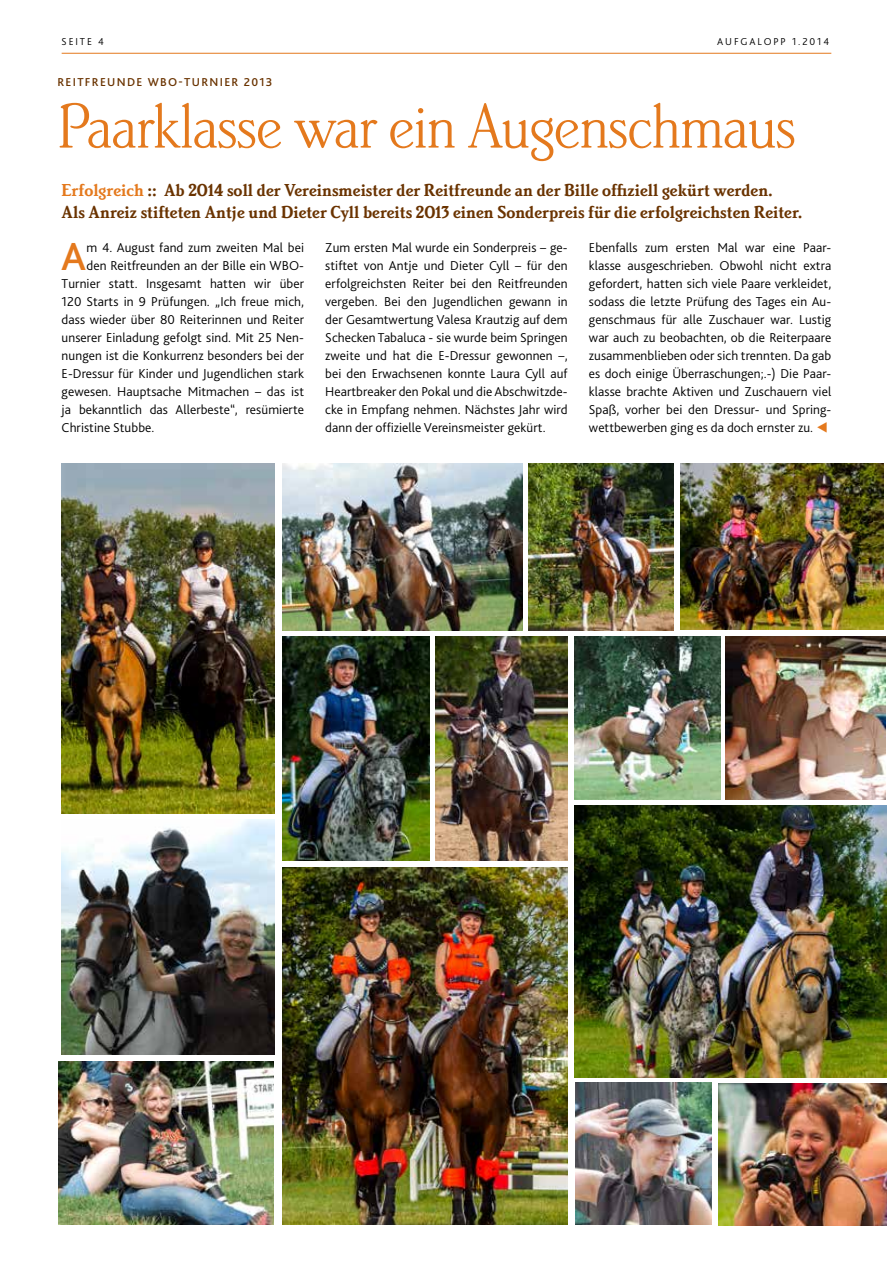
<style>
.page{position:relative;width:893px;height:1263px;background:#fff}
.page>*{position:absolute;margin:0;border:0;box-sizing:border-box;transform-origin:0 0}
.t1{font:66px "Brighton Light Plain";letter-spacing:-.02em;color:#e4791d}
.t2{font:500 40.8px "Bliss 2";color:#e4791d}
.t3{font:18px/21.6px "Brighton Bold Plain";color:#6a3300}
.t4{font:300 13.5px/18px "Bliss 2";letter-spacing:.005em;color:#000;text-align:justify}
.t5{font:500 12px "Bliss 2";letter-spacing:.11em;color:#6a3300}
.t6{font:300 10.5px "Bliss 2";letter-spacing:.18em;color:#000}
.s1{color:#e4791d}
</style>
<div class="page">
<hr style="left:62px;top:53px;width:769px;height:1px;background:#e4791d">
<img style="left:719px;top:1083px;width:168px;height:142px">
<img style="left:726px;top:636px;width:159px;height:164px">
<img style="left:58px;top:1062px;width:216px;height:163px">
<img style="left:62px;top:820px;width:213px;height:234px">
<img style="left:575px;top:1083px;width:136px;height:142px">
<img style="left:574px;top:636px;width:146px;height:163px">
<img style="left:282px;top:867px;width:286px;height:358px">
<img style="left:680px;top:463px;width:204px;height:167px">
<img style="left:62px;top:463px;width:213px;height:351px">
<img style="left:528px;top:463px;width:145px;height:168px">
<img style="left:436px;top:636px;width:132px;height:224px">
<img style="left:574px;top:805px;width:313px;height:272px">
<img style="left:282px;top:636px;width:147px;height:224px">
<img style="left:283px;top:463px;width:239px;height:167px">
<p class="t6" style="left:62px;top:35px;width:44px">SEITE 4</p>
<p class="t6" style="left:717px;top:35px;width:113px">AUFGALOPP 1.2014</p>
<p class="t5" style="left:57px;top:75px;width:217px">REITFREUNDE WBO-TURNIER 2013</p>
<h1 class="t1" style="left:57px;top:91px;width:740px">Paarklasse war ein Augenschmaus</h1>
<h3 class="t3" style="left:62px;top:179px;width:742px"><span class="s1">Erfolgreich</span> :: Ab 2014 soll der Vereinsmeister der Reitfreunde an der Bille offiziell gekürt werden.<br>Als Anreiz stifteten Antje und Dieter Cyll bereits 2013 einen Sonderpreis für die erfolgreichsten Reiter.</h3>
<p class="t4" style="left:325px;top:238px;width:244px">Zum ersten Mal wurde ein Sonderpreis – ge&shy;stiftet von Antje und Dieter Cyll – für den erfolgreichsten Reiter bei den Reitfreunden vergeben. Bei den Jugendlichen gewann in der Gesamtwertung Valesa Krautzig auf dem Schecken Tabaluca - sie wurde beim Springen zweite und hat die E-Dressur gewonnen –, bei den Erwachsenen konnte Laura Cyll auf Heartbreaker den Pokal und die Abschwitzde&shy;cke in Empfang nehmen. Nächstes Jahr wird dann der offizielle Vereinsmeister gekürt.</p>
<p class="t4" style="left:589px;top:238px;width:244px">Ebenfalls zum ersten Mal war eine Paar&shy;klasse ausgeschrieben. Obwohl nicht extra gefordert, hatten sich viele Paare verkleidet, sodass die letzte Prüfung des Tages ein Au&shy;genschmaus für alle Zuschauer war. Lustig war auch zu beobachten, ob die Reiterpaare zusammenblieben oder sich trennten. Da gab es doch einige Überraschungen;.-) Die Paar&shy;klasse brachte Aktiven und Zuschauern viel Spaß, vorher bei den Dressur- und Spring&shy;wettbewerben ging es da doch ernster zu.</p>
<h2 class="t2" style="left:61px;top:231px;width:26px">A</h2>
<p class="t4" style="left:86px;top:238px;width:219px">m 4. August fand zum zweiten Mal bei</p>
<p class="t4" style="left:86px;top:256px;width:219px">den Reitfreunden an der Bille ein WBO-</p>
<p class="t4" style="left:62px;top:274px;width:244px">Turnier statt. Insgesamt hatten wir über</p>
<p class="t4" style="left:62px;top:292px;width:244px">120 Starts in 9 Prüfungen. „Ich freue mich,</p>
<p class="t4" style="left:62px;top:310px;width:244px">dass wieder über 80 Reiterinnen und Reiter</p>
<p class="t4" style="left:62px;top:328px;width:244px">unserer Einladung gefolgt sind. Mit 25 Nen-</p>
<p class="t4" style="left:62px;top:346px;width:244px">nungen ist die Konkurrenz besonders bei der</p>
<p class="t4" style="left:62px;top:364px;width:244px">E-Dressur für Kinder und Jugendlichen stark</p>
<p class="t4" style="left:62px;top:382px;width:244px">gewesen. Hauptsache Mitmachen – das ist</p>
<p class="t4" style="left:62px;top:400px;width:244px">ja bekanntlich das Allerbeste“, resümierte</p>
<p class="t4" style="left:62px;top:418px;width:94px">Christine Stubbe.</p>
</div>
